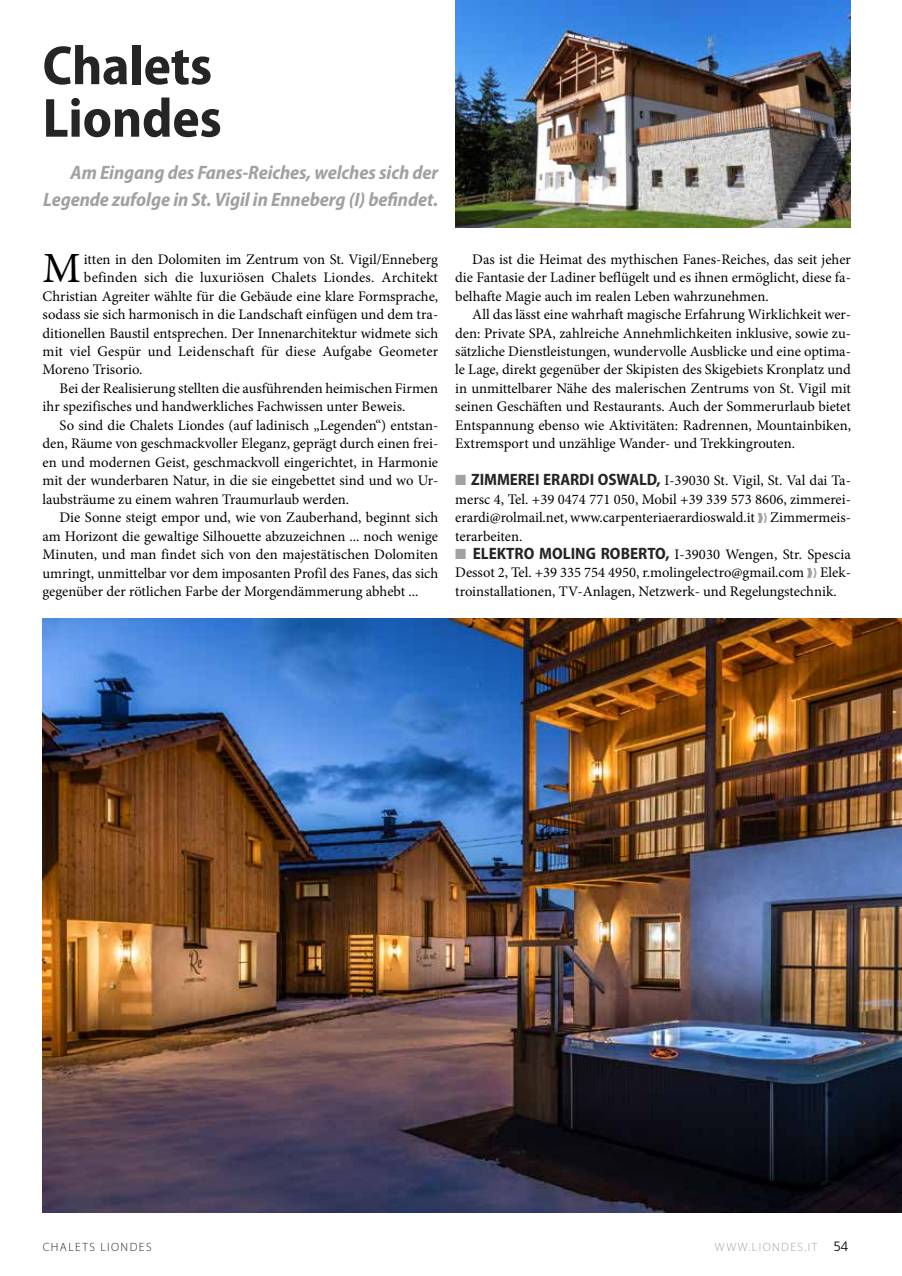
<style>
.page{position:relative;width:902px;height:1276px;background:#fff}
.page>*{position:absolute;margin:0;border:0;box-sizing:border-box;transform-origin:0 0}
.t1{font:700 semi-condensed 55.5px/52.5px "Myriad Pro";letter-spacing:-.005em;color:#252525}
.t2{font:43.05px "Minion Pro";color:#000}
.t3{font:italic 700 semi-condensed 19.5px/27px "Myriad Pro";letter-spacing:-.005em;color:#a0a2a2;text-align:right}
.t4{font:14.7px/18.5px "Minion Pro";color:#000;text-align:justify}
.t5{font:300 13.5px "Frutiger LT Std";color:#000}
.t6{font:300 12px "Myriad Pro";letter-spacing:.12em;color:#252525}
.t7{font:300 12px "Myriad Pro";letter-spacing:.12em;color:#a0a2a2}
.s1{color:#a0a2a2}
.s2{font-family:"Myriad Pro";font-weight:700;font-stretch:semi-condensed;font-size:16.5px;color:#252525}
</style>
<div class="page">
<img style="left:43px;top:619px;width:858px;height:593px">
<img style="left:455px;top:0;width:395px;height:228px">
<h1 class="t1" style="left:43px;top:40px;width:181px">Chalets<br>Liondes</h1>
<h3 class="t3" style="left:43px;top:159px;width:396px">Am Eingang des Fanes-Reiches, welches sich der<br>Legende zufolge in St. Vigil in Enneberg (I) befindet.</h3>
<h2 class="t2" style="left:43px;top:239px;width:40px">M</h2>
<p class="t4" style="left:84px;top:250px;width:355px">itten in den Dolomiten im Zentrum von St. Vigil/Enneberg</p>
<p class="t4" style="left:84px;top:268px;width:355px">befinden sich die luxuriösen Chalets Liondes. Architekt</p>
<p class="t4" style="left:43px;top:287px;width:397px">Christian Agreiter wählte für die Gebäude eine klare Formsprache,</p>
<p class="t4" style="left:43px;top:305px;width:397px">sodass sie sich harmonisch in die Landschaft einfügen und dem tra-</p>
<p class="t4" style="left:43px;top:324px;width:397px">ditionellen Baustil entsprechen. Der Innenarchitektur widmete sich</p>
<p class="t4" style="left:43px;top:342px;width:397px">mit viel Gespür und Leidenschaft für diese Aufgabe Geometer</p>
<p class="t4" style="left:43px;top:361px;width:101px">Moreno Trisorio.</p>
<p class="t4" style="left:60px;top:379px;width:380px">Bei der Realisierung stellten die ausführenden heimischen Firmen</p>
<p class="t4" style="left:43px;top:397px;width:364px">ihr spezifisches und handwerkliches Fachwissen unter Beweis.</p>
<p class="t4" style="left:60px;top:416px;width:380px">So sind die Chalets Liondes (auf ladinisch „Legenden“) entstan-</p>
<p class="t4" style="left:43px;top:434px;width:397px">den, Räume von geschmackvoller Eleganz, geprägt durch einen frei-</p>
<p class="t4" style="left:43px;top:453px;width:397px">en und modernen Geist, geschmackvoll eingerichtet, in Harmonie</p>
<p class="t4" style="left:43px;top:471px;width:397px">mit der wunderbaren Natur, in die sie eingebettet sind und wo Ur-</p>
<p class="t4" style="left:43px;top:490px;width:308px">laubsträume zu einem wahren Traumurlaub werden.</p>
<p class="t4" style="left:60px;top:508px;width:380px">Die Sonne steigt empor und, wie von Zauberhand, beginnt sich</p>
<p class="t4" style="left:43px;top:527px;width:397px">am Horizont die gewaltige Silhouette abzuzeichnen ... noch wenige</p>
<p class="t4" style="left:43px;top:545px;width:397px">Minuten, und man findet sich von den majestätischen Dolomiten</p>
<p class="t4" style="left:43px;top:564px;width:397px">umringt, unmittelbar vor dem imposanten Profil des Fanes, das sich</p>
<p class="t4" style="left:43px;top:582px;width:377px">gegenüber der rötlichen Farbe der Morgendämmerung abhebt ...</p>
<p class="t4" style="left:455px;top:250px;width:397px;text-indent:17px">Das ist die Heimat des mythischen Fanes-Reiches, das seit jeher die Fantasie der Ladiner beflügelt und es ihnen ermöglicht, diese fa&shy;belhafte Magie auch im realen Leben wahrzunehmen.</p>
<p class="t4" style="left:455px;top:305px;width:397px;text-indent:17px">All das lässt eine wahrhaft magische Erfahrung Wirklichkeit wer&shy;den: Private SPA, zahlreiche Annehmlichkeiten inklusive, sowie zu&shy;sätzliche Dienstleistungen, wundervolle Ausblicke und eine optima&shy;le Lage, direkt gegenüber der Skipisten des Skigebiets Kronplatz und in unmittelbarer Nähe des malerischen Zentrums von St. Vigil mit seinen Geschäften und Restaurants. Auch der Sommerurlaub bietet Entspannung ebenso wie Aktivitäten: Radrennen, Mountainbiken, Extremsport und unzählige Wander- und Trekkingrouten.</p>
<p class="t4" style="left:455px;top:471px;width:397px"><span class="s1">■</span> <span class="s2">ZIMMEREI ERARDI OSWALD,</span> I-39030 St. Vigil, St. Val dai Ta&shy;mersc 4, Tel. +39 0474 771 050, Mobil +39 339 573 8606, zimmerei&shy;erardi@rolmail.net, www.carpenteriaerardioswald.it <span class="s1">❱</span> Zimmermeis&shy;terarbeiten.</p>
<p class="t4" style="left:455px;top:545px;width:397px"><span class="s1">■</span> <span class="s2">ELEKTRO MOLING ROBERTO,</span> I-39030 Wengen, Str. Spescia Dessot 2, Tel. +39 335 754 4950, r.molingelectro@gmail.com <span class="s1">❱</span> Elek&shy;troinstallationen, TV-Anlagen, Netzwerk- und Regelungstechnik.</p>
<p class="t6" style="left:43px;top:1240px;width:110px">CHALETS LIONDES</p>
<p class="t5" style="left:833px;top:1239px;width:17px">54</p>
<p class="t7" style="left:714px;top:1240px;width:104px">WWW.LIONDES.IT</p>
</div>
